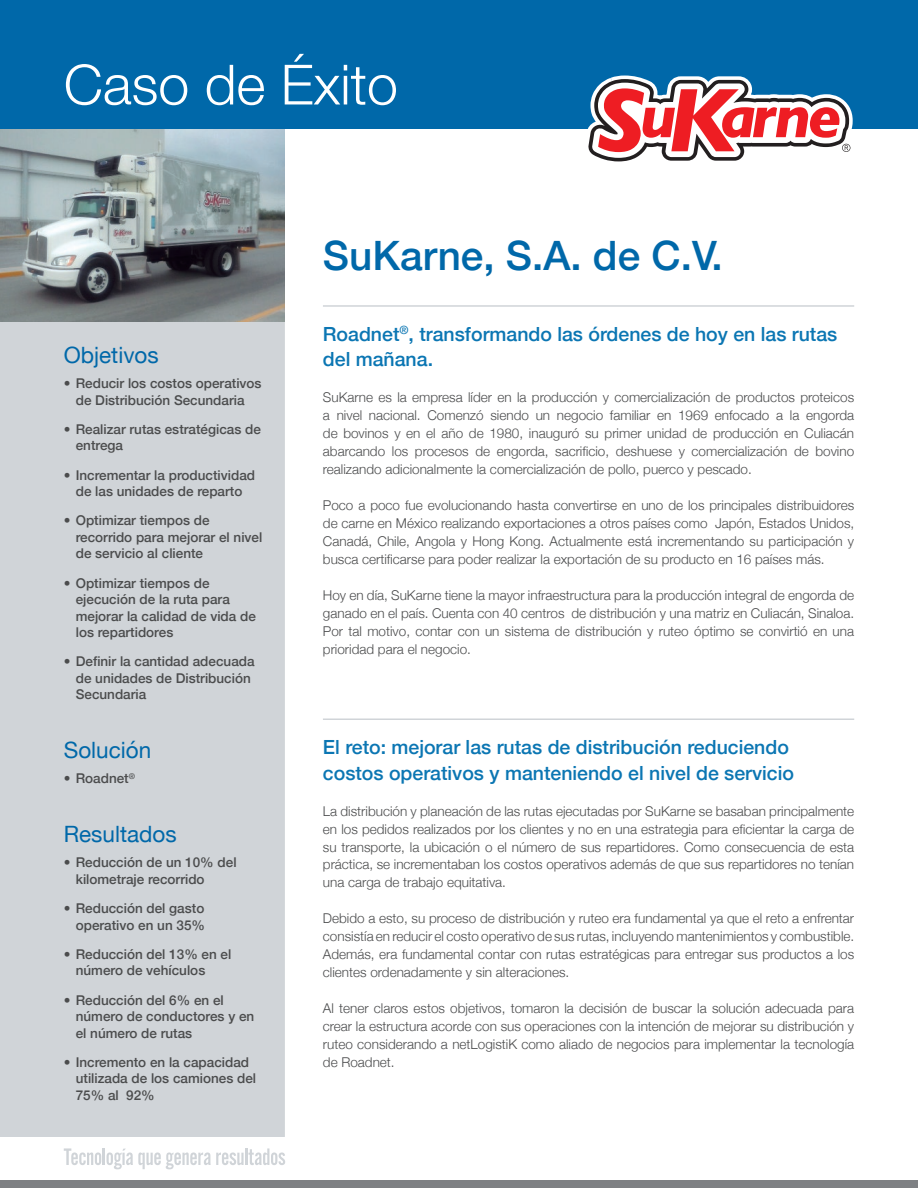
<style>
.page{position:relative;width:918px;height:1188px;background:#fff}
.page>*{position:absolute;margin:0;border:0;box-sizing:border-box;transform-origin:0 0}
.t1{font:300 55.5px "Helvetica Neue";color:#fff}
.t2{font:500 40.5px "Helvetica Neue";color:#0068a9}
.t3{font:22.5px "Helvetica Neue";color:#0068a9}
.t4{font:500 19.5px/25.5px "Helvetica Neue";color:#0b76b3}
.t5{font:300 13.5px/18px "Helvetica Neue";color:#4b4c4d;text-align:justify}
.t6{font:500 13.5px/16.5px "Helvetica Neue";color:#4b4c4d}
</style>
<div class="page">
<div style="left:0;top:322px;width:285px;height:815px;background:#d0d4d8"></div>
<div style="left:0;top:1180px;width:918px;height:8px;background:#7e8083"></div>
<svg style="left:64px;top:1148px;width:221px;height:21px"></svg>
<div style="left:0;top:0;width:918px;height:129px;background:#0068a9"></div>
<hr style="left:323px;top:305px;width:531px;height:2px;background:#d0d4d8">
<hr style="left:323px;top:718px;width:531px;height:2px;background:#d0d4d8">
<svg style="left:587px;top:75px;width:266px;height:87px"></svg>
<img style="left:0;top:129px;width:285px;height:193px">
<h1 class="t1" style="left:64px;top:40px;width:336px">Caso de Éxito</h1>
<h3 class="t3" style="left:64px;top:339px;width:97px">Objetivos</h3>
<p class="t6" style="left:64px;top:374px;width:199px;text-align:center">• Reducir los costos operativos de Distribución Secundaria</p>
<p class="t6" style="left:76px;top:420px;width:187px;text-indent:-12px">• Realizar rutas estratégicas de entrega</p>
<p class="t6" style="left:64px;top:466px;width:193px;text-align:center">• Incrementar la productividad de las unidades de reparto</p>
<p class="t6" style="left:76px;top:511px;width:188px;text-indent:-12px">• Optimizar tiempos de recorrido para mejorar el nivel de servicio al cliente</p>
<p class="t6" style="left:76px;top:574px;width:182px;text-indent:-12px">• Optimizar tiempos de ejecución de la ruta para mejorar la calidad de vida de los repartidores</p>
<p class="t6" style="left:76px;top:652px;width:180px;text-indent:-12px">• Definir la cantidad adecuada de unidades de Distribución<br>Secundaria</p>
<h3 class="t3" style="left:64px;top:734px;width:89px">Solución</h3>
<p class="t6" style="left:64px;top:769px;width:73px">• Roadnet<sup>®</sup></p>
<h3 class="t3" style="left:64px;top:818px;width:114px">Resultados</h3>
<p class="t6" style="left:76px;top:853px;width:162px;text-indent:-12px">• Reducción de un 10% del kilometraje recorrido</p>
<p class="t6" style="left:64px;top:899px;width:143px;text-align:right">• Reducción del gasto operativo en un 35%</p>
<p class="t6" style="left:76px;top:945px;width:157px;text-indent:-12px">• Reducción del 13% en el número de vehículos</p>
<p class="t6" style="left:76px;top:991px;width:180px;text-indent:-12px">• Reducción del 6% en el número de conductores y en el número de rutas</p>
<p class="t6" style="left:76px;top:1053px;width:182px;text-indent:-12px">• Incremento en la capacidad utilizada de los camiones del<br>75% al 92%</p>
<h2 class="t2" style="left:323px;top:223px;width:401px">SuKarne, S.A. de C.V.</h2>
<h3 class="t4" style="left:323px;top:319px;width:516px">Roadnet<sup>®</sup>, transformando las órdenes de hoy en las rutas del mañana.</h3>
<p class="t5" style="left:323px;top:387px;width:533px">SuKarne es la empresa líder en la producción y comercialización de productos proteicos a nivel nacional. Comenzó siendo un negocio familiar en 1969 enfocado a la engorda de bovinos y en el año de 1980, inauguró su primer unidad de producción en Culiacán abarcando los procesos de engorda, sacrificio, deshuese y comercialización de bovino realizando adicionalmente la comercialización de pollo, puerco y pescado.</p>
<p class="t5" style="left:323px;top:495px;width:533px">Poco a poco fue evolucionando hasta convertirse en uno de los principales distribuidores de carne en México realizando exportaciones a otros países como Japón, Estados Unidos, Canadá, Chile, Angola y Hong Kong. Actualmente está incrementando su participación y busca certificarse para poder realizar la exportación de su producto en 16 países más.</p>
<p class="t5" style="left:323px;top:585px;width:533px">Hoy en día, SuKarne tiene la mayor infraestructura para la producción integral de engorda de ganado en el país. Cuenta con 40 centros de distribución y una matriz en Culiacán, Sinaloa.<br>Por tal motivo, contar con un sistema de distribución y ruteo óptimo se convirtió en una prioridad para el negocio.</p>
<h3 class="t4" style="left:323px;top:733px;width:473px">El reto: mejorar las rutas de distribución reduciendo costos operativos y manteniendo el nivel de servicio</h3>
<p class="t5" style="left:323px;top:801px;width:533px">La distribución y planeación de las rutas ejecutadas por SuKarne se basaban principalmente en los pedidos realizados por los clientes y no en una estrategia para eficientar la carga de su transporte, la ubicación o el número de sus repartidores. Como consecuencia de esta práctica, se incrementaban los costos operativos además de que sus repartidores no tenían una carga de trabajo equitativa.</p>
<p class="t5" style="left:323px;top:909px;width:533px">Debido a esto, su proceso de distribución y ruteo era fundamental ya que el reto a enfrentar consistía en reducir el costo operativo de sus rutas, incluyendo mantenimientos y combustible.<br>Además, era fundamental contar con rutas estratégicas para entregar sus productos a los clientes ordenadamente y sin alteraciones.</p>
<p class="t5" style="left:323px;top:999px;width:533px">Al tener claros estos objetivos, tomaron la decisión de buscar la solución adecuada para crear la estructura acorde con sus operaciones con la intención de mejorar su distribución y ruteo considerando a netLogistiK como aliado de negocios para implementar la tecnología de Roadnet.</p>
</div>
